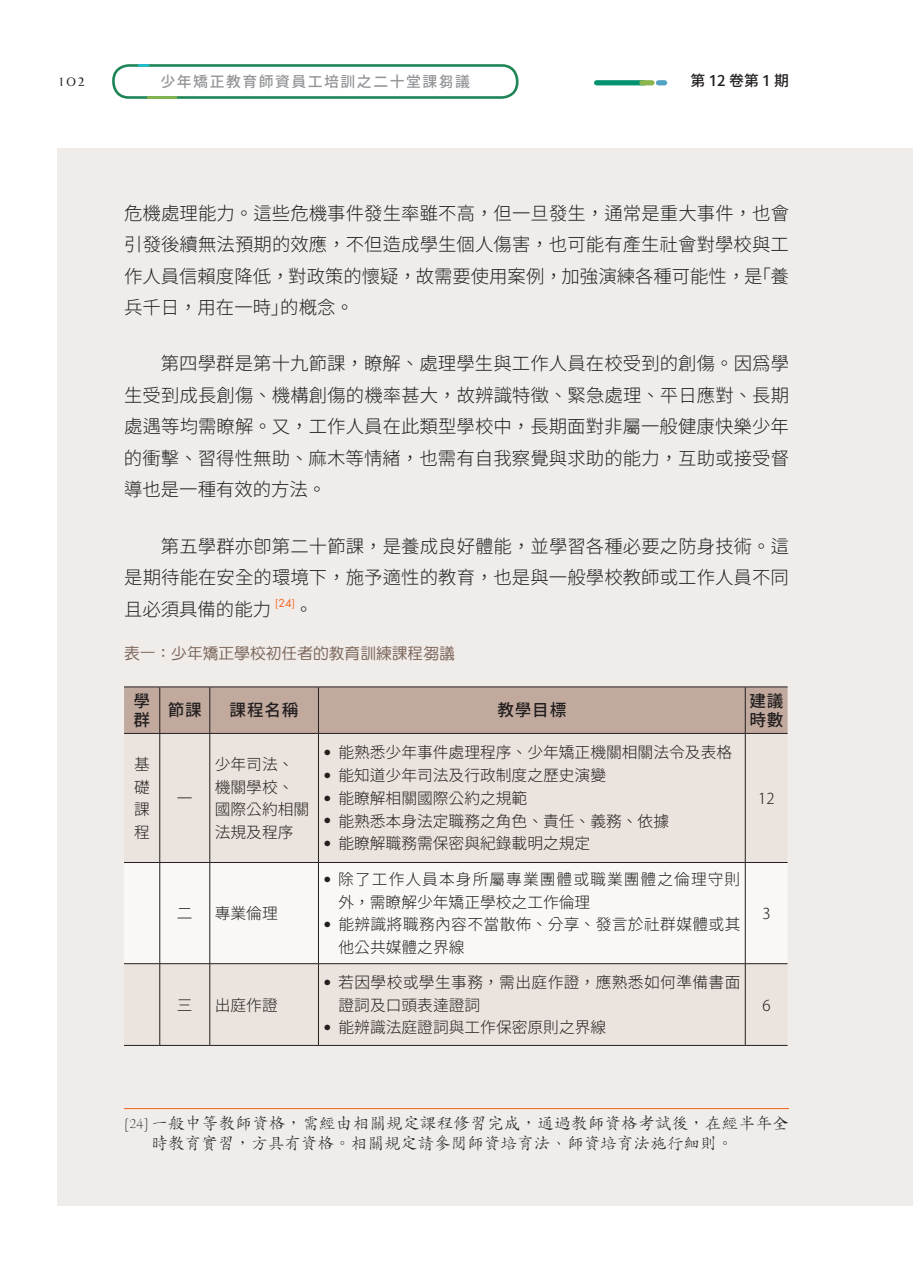
<style>
.page{position:relative;width:913px;height:1275px;background:#fff}
.page>*{position:absolute;margin:0;border:0;box-sizing:border-box;transform-origin:0 0}
.t1{font:19.25px "Bodebeck LT Std";color:#231f20}
.t2{font:18.38px/31.5px "Gen Yo Gothic TW L";letter-spacing:.005em;color:#231f20;text-align:justify}
.t3{font:16.62px/19.9px "DF Kai Shu W3 WINP BF";letter-spacing:.01em;color:#231f20}
.t4{font:16.62px/19.9px "Gen Yo Gothic TW M";letter-spacing:.05em;color:#231f20}
.t5{font:15.75px/22.8px "Gen Yo Gothic TW L";color:#231f20;text-align:justify}
.t6{font:15.75px/22.8px "Gen Yo Gothic TW L";letter-spacing:.025em;color:#231f20}
.t7{font:15.75px/22.8px "Gen Yo Gothic TW L";letter-spacing:.065em;color:#231f20}
.t8{font:15.75px "DF Yuan W5 WIN BF";color:#7f6a5e}
.t9{font:300 15.05px "Koz Go Pro";color:#231f20}
.t10{font:14.88px "Gen Yo Gothic TW M";letter-spacing:.1em;color:#939598}
.t11{font:14.88px "Gen Yo Gothic TW M";color:#231f20}
.t12{font:10.67px "Avenir LT Std";color:#f36421}
.s1{font-family:"Futura Std"}
.s2{font-family:"Avenir LT Std"}
.s3{font-family:"Brioso Pro Light Disp"}
.s4{font-family:"Brioso Pro Light Disp";font-size:14.88px}
</style>
<div class="page">
<div style="left:57px;top:148px;width:856px;height:1057px;background:#f0ecea"></div>
<div style="left:596px;top:80px;width:48px;height:5px;background:#039370"></div>
<div style="left:642px;top:80px;width:10px;height:5px;background:#8bb64d"></div>
<svg style="left:658px;top:80px;width:7px;height:5px"></svg>
<div style="left:112px;top:64px;width:406px;height:35px;border:3px solid #1f8557;border-radius:15px"></div>
<hr style="left:148px;top:96px;width:28px;height:3px;background:#88b54a">
<svg style="left:139px;top:64px;width:9px;height:3px"></svg>
<div style="left:124px;top:687px;width:663px;height:46px;background:#c1aa9d"></div>
<div style="left:124px;top:734px;width:663px;height:311px;background:#ebe4de"></div>
<div style="left:124px;top:863px;width:663px;height:100px;background:#faf7f6"></div>
<hr style="left:124px;top:686px;width:36px;height:1px;background:#231f20">
<hr style="left:160px;top:686px;width:50px;height:1px;background:#231f20">
<hr style="left:210px;top:686px;width:108px;height:1px;background:#231f20">
<hr style="left:318px;top:686px;width:427px;height:1px;background:#231f20">
<hr style="left:745px;top:686px;width:42px;height:1px;background:#231f20">
<hr style="left:159px;top:687px;width:1px;height:46px;background:#231f20">
<hr style="left:209px;top:687px;width:1px;height:46px;background:#231f20">
<hr style="left:318px;top:687px;width:1px;height:46px;background:#231f20">
<hr style="left:745px;top:687px;width:1px;height:46px;background:#231f20">
<hr style="left:124px;top:733px;width:36px;height:1px;background:#231f20">
<hr style="left:160px;top:733px;width:50px;height:1px;background:#231f20">
<hr style="left:159px;top:734px;width:1px;height:128px;background:#231f20">
<hr style="left:210px;top:733px;width:108px;height:1px;background:#231f20">
<hr style="left:209px;top:734px;width:1px;height:128px;background:#231f20">
<hr style="left:318px;top:733px;width:427px;height:1px;background:#231f20">
<hr style="left:318px;top:734px;width:1px;height:128px;background:#231f20">
<hr style="left:745px;top:733px;width:42px;height:1px;background:#231f20">
<hr style="left:745px;top:734px;width:1px;height:128px;background:#231f20">
<hr style="left:124px;top:862px;width:36px;height:1px;background:#231f20">
<hr style="left:160px;top:862px;width:50px;height:1px;background:#231f20">
<hr style="left:159px;top:863px;width:1px;height:100px;background:#231f20">
<hr style="left:210px;top:862px;width:108px;height:1px;background:#231f20">
<hr style="left:209px;top:863px;width:1px;height:100px;background:#231f20">
<hr style="left:318px;top:862px;width:427px;height:1px;background:#231f20">
<hr style="left:318px;top:863px;width:1px;height:100px;background:#231f20">
<hr style="left:745px;top:862px;width:42px;height:1px;background:#231f20">
<hr style="left:745px;top:863px;width:1px;height:100px;background:#231f20">
<hr style="left:124px;top:963px;width:36px;height:1px;background:#231f20">
<hr style="left:160px;top:963px;width:50px;height:1px;background:#231f20">
<hr style="left:159px;top:964px;width:1px;height:81px;background:#231f20">
<hr style="left:210px;top:963px;width:108px;height:1px;background:#231f20">
<hr style="left:209px;top:964px;width:1px;height:81px;background:#231f20">
<hr style="left:318px;top:963px;width:427px;height:1px;background:#231f20">
<hr style="left:318px;top:964px;width:1px;height:81px;background:#231f20">
<hr style="left:745px;top:963px;width:42px;height:1px;background:#231f20">
<hr style="left:745px;top:964px;width:1px;height:81px;background:#231f20">
<hr style="left:124px;top:1045px;width:36px;height:1px;background:#231f20">
<hr style="left:160px;top:1045px;width:50px;height:1px;background:#231f20">
<hr style="left:210px;top:1045px;width:108px;height:1px;background:#231f20">
<hr style="left:318px;top:1045px;width:427px;height:1px;background:#231f20">
<hr style="left:745px;top:1045px;width:42px;height:1px;background:#231f20">
<hr style="left:124px;top:1108px;width:665px;height:1px;background:#f36421">
<p class="t1" style="left:57px;top:69px;width:30px">102</p>
<p class="t10" style="left:161px;top:73px;width:311px">少年矯正教育師資員工培訓之二十堂課芻議</p>
<p class="t11" style="left:690px;top:72px;width:100px">第 12 卷第 1 期</p>
<p class="t2" style="left:124px;top:197px;width:666px">危機處理能力。這些危機事件發生率雖不高，但一旦發生，通常是重大事件，也會引發後續無法預期的效應，不但造成學生個人傷害，也可能有產生社會對學校與工作人員信賴度降低，對政策的懷疑，故需要使用案例，加強演練各種可能性，是「養兵千日，用在一時」的概念。</p>
<p class="t2" style="left:124px;top:348px;width:666px;text-indent:37px">第四學群是第十九節課，瞭解、處理學生與工作人員在校受到的創傷。因為學生受到成長創傷、機構創傷的機率甚大，故辨識特徵、緊急處理、平日應對、長期處遇等均需瞭解。又，工作人員在此類型學校中，長期面對非屬一般健康快樂少年的衝擊、習得性無助、麻木等情緒，也需有自我察覺與求助的能力，互助或接受督導也是一種有效的方法。</p>
<p class="t2" style="left:124px;top:531px;width:666px;text-indent:37px">第五學群亦即第二十節課，是養成良好體能，並學習各種必要之防身技術。這是期待能在安全的環境下，施予適性的教育，也是與一般學校教師或工作人員不同且必須具備的能力</p>
<p class="t12" style="left:276px;top:597px;width:20px">[<span class="s1">24</span>]</p>
<p class="t2" style="left:294px;top:594px;width:20px">。</p>
<p class="t8" style="left:124px;top:645px;width:332px">表一：少年矯正學校初任者的教育訓練課程芻議</p>
<p class="t4" style="left:134px;top:691px;width:18px">學群</p>
<p class="t4" style="left:168px;top:701px;width:36px">節課</p>
<p class="t4" style="left:230px;top:701px;width:70px">課程名稱</p>
<p class="t4" style="left:497px;top:701px;width:70px">教學目標</p>
<p class="t4" style="left:749px;top:691px;width:36px">建議時數</p>
<p class="t5" style="left:134px;top:753px;width:17px">基礎課程</p>
<p class="t5" style="left:323px;top:742px;width:410px"><span class="s2">•</span> 能熟悉少年事件處理程序、少年矯正機關相關法令及表格</p>
<p class="t5" style="left:323px;top:764px;width:284px"><span class="s2">•</span> 能知道少年司法及行政制度之歷史演變</p>
<p class="t5" style="left:323px;top:787px;width:205px"><span class="s2">•</span> 能瞭解相關國際公約之規範</p>
<p class="t5" style="left:323px;top:810px;width:347px"><span class="s2">•</span> 能熟悉本身法定職務之角色、責任、義務、依據</p>
<p class="t5" style="left:323px;top:832px;width:268px"><span class="s2">•</span> 能瞭解職務需保密與紀錄載明之規定</p>
<p class="t5" style="left:215px;top:753px;width:96px;text-align:left">少年司法、機關學校、國際公約相關法規及程序</p>
<p class="t9" style="left:758px;top:789px;width:18px">12</p>
<p class="t5" style="left:177px;top:787px;width:17px">一</p>
<p class="t5" style="left:177px;top:902px;width:17px">二</p>
<p class="t5" style="left:215px;top:902px;width:64px">專業倫理</p>
<p class="t5" style="left:177px;top:994px;width:17px">三</p>
<p class="t5" style="left:215px;top:994px;width:64px">出庭作證</p>
<p class="t7" style="left:338px;top:868px;width:403px;text-indent:-15px"><span class="s2">•</span> 除了工作人員本身所屬專業團體或職業團體之倫理守則外，需瞭解少年矯正學校之工作倫理</p>
<p class="t6" style="left:338px;top:914px;width:403px;text-indent:-15px"><span class="s2">•</span> 能辨識將職務內容不當散佈、分享、發言於社群媒體或其他公共媒體之界線</p>
<p class="t6" style="left:338px;top:971px;width:403px;text-indent:-15px"><span class="s2">•</span> 若因學校或學生事務，需出庭作證，應熟悉如何準備書面證詞及口頭表達證詞</p>
<p class="t5" style="left:324px;top:1016px;width:284px"><span class="s2">•</span> 能辨識法庭證詞與工作保密原則之界線</p>
<p class="t9" style="left:762px;top:904px;width:10px">3</p>
<p class="t9" style="left:762px;top:995px;width:10px">6</p>
<p class="t3" style="left:151px;top:1113px;width:639px;text-indent:-27px"><span class="s3">[</span><span class="s4">24</span><span class="s3">]</span>一般中等教師資格，需經由相關規定課程修習完成，通過教師資格考試後，在經半年全時教育實習，方具有資格。相關規定請參閱師資培育法、師資培育法施行細則。</p>
</div>
